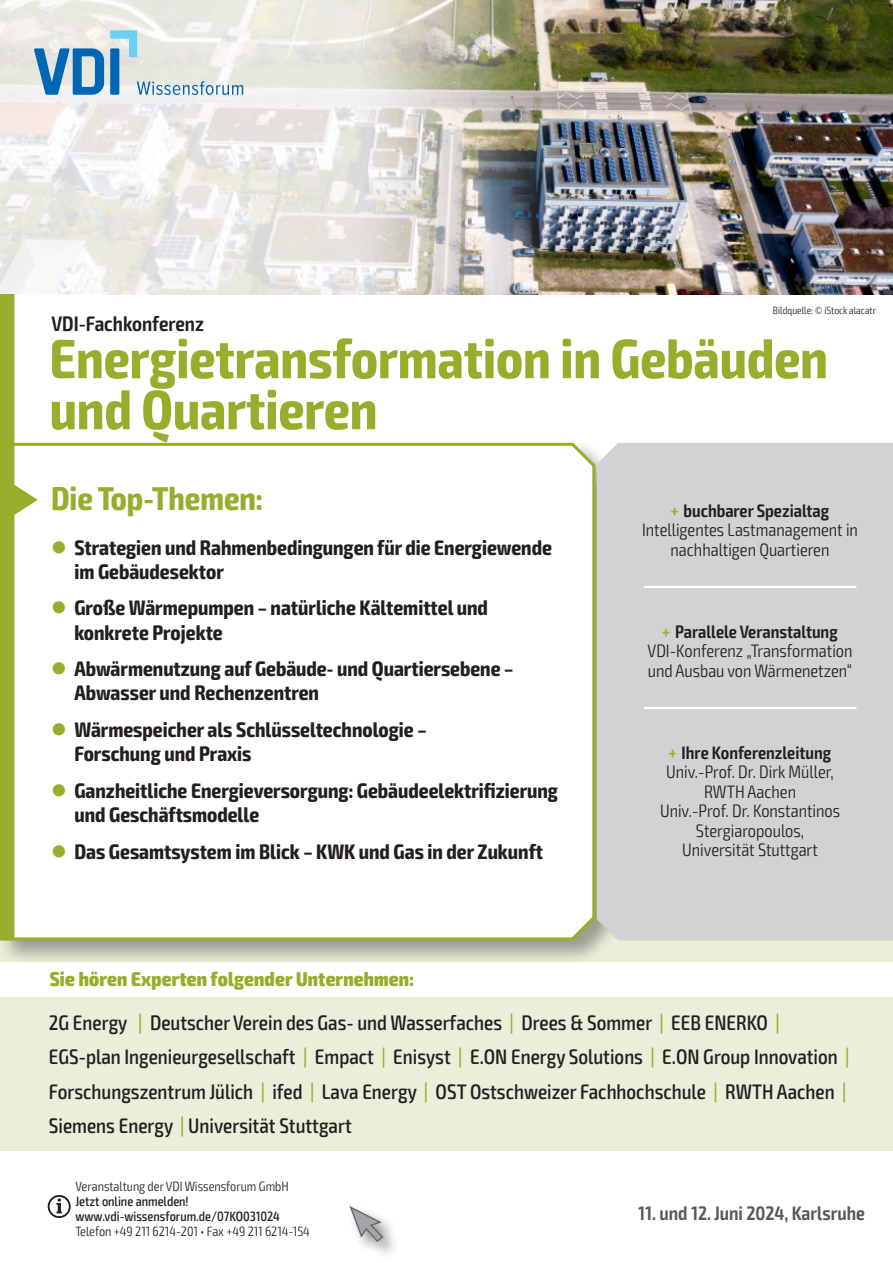
<style>
.page{position:relative;width:893px;height:1263px;background:#fff}
.page>*{position:absolute;margin:0;border:0;box-sizing:border-box;transform-origin:0 0}
.t1{font:700 condensed 55.5px/51px "Exo 2";color:#9aac2c}
.t2{font:700 condensed 33px "Exo 2";color:#9aac2c}
.t3{font:700 condensed 21px/24px "Exo 2";color:#231f20}
.t4{font:500 condensed 21px/34.5px "Exo 2";color:#231f20}
.t5{font:600 condensed 21px "Exo 2";color:#231f20}
.t6{font:800 condensed 20.1px "Exo 2";letter-spacing:.01em;color:#9aac2c}
.t7{font:600 condensed 19.5px "Exo 2";color:#57585a}
.t8{font:300 condensed 18px/19.5px "Exo 2";color:#231f20;text-align:center}
.t9{font:300 condensed 13.5px "Exo 2";color:#231f20}
.t10{font:500 condensed 13.5px/15px "Exo 2";color:#231f20}
.t11{font:300 condensed 10.5px "Exo 2";color:#231f20}
.s1{color:#9aac2c}
.s2{font-weight:600;color:#9aac2c}
.s3{font-weight:600}
</style>
<div class="page">
<div style="left:0;top:997px;width:893px;height:154px;background:#ebeed8"></div>
<div style="left:0;top:439px;width:620px;height:526px;background:#231f20;opacity:.4"></div>
<svg style="left:0;top:441px;width:597px;height:501px"></svg>
<img style="left:559px;top:0;width:334px;height:294px">
<svg style="left:0;top:0;width:559px;height:295px"></svg>
<svg style="left:34px;top:30px;width:209px;height:65px"></svg>
<svg style="left:0;top:294px;width:38px;height:646px"></svg>
<div style="left:597px;top:443px;width:296px;height:497px;background:#d1d2d4"></div>
<hr style="left:644px;top:586px;width:212px;height:2px;background:#fff">
<hr style="left:644px;top:707px;width:212px;height:2px;background:#fff">
<svg style="left:48px;top:1195px;width:23px;height:23px"></svg>
<div style="left:347px;top:1203px;width:54px;height:57px;background:#231f20;opacity:.5"></div>
<svg style="left:349px;top:1205px;width:36px;height:38px"></svg>
<p class="t5" style="left:51px;top:311px;width:154px">VDI-Fachkonferenz</p>
<p class="t11" style="left:773px;top:304px;width:105px">Bildquelle: © iStock alacatr</p>
<h1 class="t1" style="left:50px;top:334px;width:780px">Energietransformation in Gebäuden und Quartieren</h1>
<h2 class="t2" style="left:51px;top:478px;width:214px">Die Top-Themen:</h2>
<p class="t3" style="left:74px;top:536px;width:479px;text-indent:-23px"><span class="s1">●</span> Strategien und Rahmenbedingungen für die Energiewende im Gebäudesektor</p>
<p class="t3" style="left:74px;top:597px;width:415px;text-indent:-23px"><span class="s1">●</span> Große Wärmepumpen – natürliche Kältemittel und konkrete Projekte</p>
<p class="t3" style="left:74px;top:657px;width:440px;text-indent:-23px"><span class="s1">●</span> Abwärmenutzung auf Gebäude- und Quartiersebene –<br>Abwasser und Rechenzentren</p>
<p class="t3" style="left:74px;top:718px;width:354px;text-indent:-23px"><span class="s1">●</span> Wärmespeicher als Schlüsseltechnologie –<br>Forschung und Praxis</p>
<p class="t3" style="left:74px;top:779px;width:485px;text-indent:-23px"><span class="s1">●</span> Ganzheitliche Energieversorgung: Gebäudeelektrifizierung und Geschäftsmodelle</p>
<p class="t3" style="left:51px;top:840px;width:494px"><span class="s1">●</span> Das Gesamtsystem im Blick – KWK und Gas in der Zukunft</p>
<p class="t8" style="left:642px;top:501px;width:217px"><span class="s2">+</span> <span class="s3">buchbarer Spezialtag<br></span>Intelligentes Lastmanagement in nachhaltigen Quartieren</p>
<p class="t8" style="left:647px;top:622px;width:206px"><span class="s2">+</span> <span class="s3">Parallele Veranstaltung<br></span>VDI-Konferenz „Transformation und Ausbau von Wärmenetzen“</p>
<p class="t8" style="left:660px;top:743px;width:182px"><span class="s2">+</span> <span class="s3">Ihre Konferenzleitung<br></span>Univ.-Prof. Dr. Dirk Müller,<br>RWTH Aachen<br>Univ.-Prof. Dr. Konstantinos<br>Stergiaropoulos,<br>Universität Stuttgart</p>
<p class="t6" style="left:50px;top:967px;width:366px">Sie hören Experten folgender Unternehmen:</p>
<p class="t4" style="left:49px;top:1006px;width:802px">2G Energy <span class="s1">|</span> Deutscher Verein des Gas- und Wasserfaches <span class="s1">|</span> Drees &amp; Sommer <span class="s1">|</span> EEB ENERKO <span class="s1">| </span>EGS-plan Ingenieurgesellschaft <span class="s1">|</span> Empact <span class="s1">|</span> Enisyst <span class="s1">|</span> E.ON Energy Solutions <span class="s1">|</span> E.ON Group Innovation <span class="s1">| </span>Forschungszentrum Jülich <span class="s1">|</span> ifed <span class="s1">|</span> Lava Energy <span class="s1">|</span> OST Ostschweizer Fachhochschule <span class="s1">|</span> RWTH Aachen <span class="s1">| </span>Siemens Energy <span class="s1">|</span> Universität Stuttgart</p>
<p class="t9" style="left:75px;top:1178px;width:215px">Veranstaltung der VDI Wissensforum GmbH</p>
<p class="t10" style="left:75px;top:1194px;width:206px">Jetzt online anmelden! www.vdi-wissensforum.de/07KO031024</p>
<p class="t9" style="left:75px;top:1223px;width:236px">Telefon +49 211 6214-201 • Fax +49 211 6214-154</p>
<p class="t7" style="left:638px;top:1202px;width:228px">11. und 12. Juni 2024, Karlsruhe</p>
</div>
